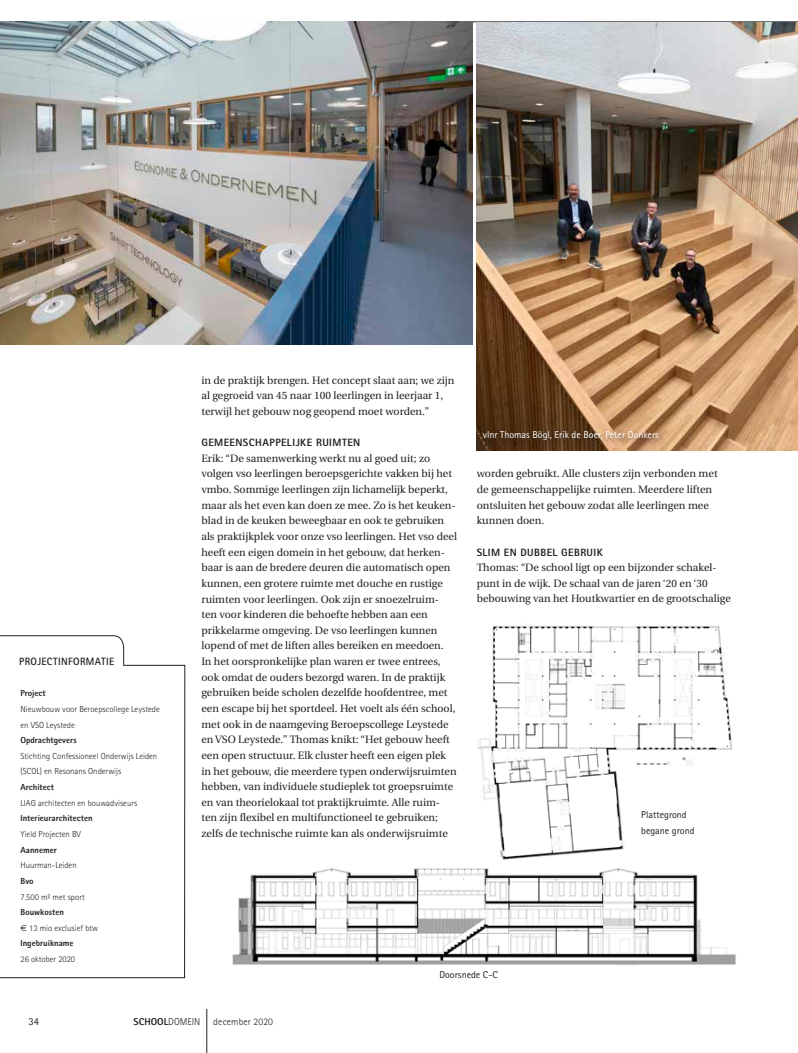
<style>
.page{position:relative;width:798px;height:1053px;background:#fff}
.page>*{position:absolute;margin:0;border:0;box-sizing:border-box;transform-origin:0 0}
.t1{font:10.62px/15.6px "Utopia";color:#231f20}
.t2{font:800 10.62px "Rotis Sans Serif";letter-spacing:.04em;color:#231f20}
.t3{font:700 10.62px "Rotis Sans Serif";letter-spacing:.03em;color:#231f20}
.t4{font:10.62px "Rotis Sans Serif";color:#231f20}
.t5{font:10px "Rotis Sans Serif";color:#fff}
.t6{font:10px/15.6px "Rotis Sans Serif";color:#231f20}
.t7{font:800 10px "Rotis Sans Serif";color:#231f20}
.t8{font:300 10px "Rotis Sans Serif";letter-spacing:.015em;color:#231f20}
.t9{font:300 8.75px/15.6px "Rotis Sans Serif";color:#231f20}
.t10{font:800 8.75px/15.6px "Rotis Sans Serif";color:#231f20}
.s1{font-family:"Euro Sans";font-weight:400}
.s2{font-weight:300}
</style>
<div class="page">
<hr style="left:206px;top:1008px;width:1px;height:44px;background:#231f20">
<hr style="left:64px;top:22px;width:733px;height:1px;background:#231f20">
<svg style="left:0;top:635px;width:185px;height:343px"></svg>
<img style="left:476px;top:23px;width:321px;height:428px">
<div style="left:479px;top:426px;width:188px;height:23px;background:#231f20;opacity:.75"></div>
<img style="left:476px;top:623px;width:257px;height:229px">
<img style="left:0;top:22px;width:472px;height:322px">
<img style="left:232px;top:852px;width:504px;height:113px">
<p class="t3" style="left:19px;top:654px;width:96px">PROJECTINFORMATIE</p>
<p class="t10" style="left:20px;top:685px;width:27px">Project</p>
<p class="t9" style="left:20px;top:701px;width:141px">Nieuwbouw voor Beroepscollege Leystede en VSO Leystede</p>
<p class="t10" style="left:20px;top:732px;width:58px">Opdrachtgevers</p>
<p class="t9" style="left:20px;top:748px;width:138px">Stichting Confessioneel Onderwijs Leiden (SCOL) en Resonans Onderwijs</p>
<p class="t10" style="left:20px;top:779px;width:35px">Architect</p>
<p class="t9" style="left:20px;top:795px;width:118px">LIAG architecten en bouwadviseurs</p>
<p class="t10" style="left:20px;top:810px;width:74px">Interieurarchitecten</p>
<p class="t9" style="left:20px;top:826px;width:62px">Yield Projecten BV</p>
<p class="t10" style="left:20px;top:841px;width:38px">Aannemer</p>
<p class="t9" style="left:20px;top:857px;width:58px">Huurman-Leiden</p>
<p class="t10" style="left:20px;top:873px;width:15px">Bvo</p>
<p class="t9" style="left:20px;top:888px;width:66px">7.500 m² met sport</p>
<p class="t10" style="left:20px;top:904px;width:79px">Bouwkosten<br><span class="s1">€</span> <span class="s2">13 mio exclusief btw<br></span>Ingebruikname</p>
<p class="t9" style="left:20px;top:951px;width:56px">26 oktober 2020</p>
<p class="t1" style="left:201px;top:372px;width:254px">in de praktijk brengen. Het concept slaat aan; we zijn al gegroeid van 45 naar 100 leerlingen in leerjaar 1, terwijl het gebouw nog geopend moet worden.”</p>
<p class="t2" style="left:201px;top:436px;width:160px">GEMEENSCHAPPELIJKE RUIMTEN</p>
<p class="t1" style="left:201px;top:450px;width:257px">Erik: “De samenwerking werkt nu al goed uit; zo volgen vso leerlingen beroepsgerichte vakken bij het vmbo. Sommige leerlingen zijn lichamelijk beperkt, maar als het even kan doen ze mee. Zo is het keuken&shy;blad in de keuken beweegbaar en ook te gebruiken als praktijkplek voor onze vso leerlingen. Het vso deel heeft een eigen domein in het gebouw, dat herken&shy;baar is aan de bredere deuren die automatisch open kunnen, een grotere ruimte met douche en rustige ruimten voor leerlingen. Ook zijn er snoezelruim&shy;ten voor kinderen die behoefte hebben aan een prikkelarme omgeving. De vso leerlingen kunnen lopend of met de liften alles bereiken en meedoen.<br>In het oorspronkelijke plan waren er twee entrees, ook omdat de ouders bezorgd waren. In de praktijk gebruiken beide scholen dezelfde hoofdentree, met een escape bij het sportdeel. Het voelt als één school, met ook in de naamgeving Beroepscollege Leystede en VSO Leystede.” Thomas knikt: “Het gebouw heeft een open structuur. Elk cluster heeft een eigen plek in het gebouw, die meerdere typen onderwijsruimten hebben, van individuele studieplek tot groepsruimte en van theorielokaal tot praktijkruimte. Alle ruim&shy;ten zijn flexibel en multifunctioneel te gebruiken; zelfs de technische ruimte kan als onderwijsruimte</p>
<p class="t5" style="left:482px;top:429px;width:177px">vlnr Thomas Bögl, Erik de Boer, Peter Donkers</p>
<p class="t1" style="left:476px;top:466px;width:242px">worden gebruikt. Alle clusters zijn verbonden met de gemeenschappelijke ruimten. Meerdere liften ontsluiten het gebouw zodat alle leerlingen mee kunnen doen.</p>
<p class="t2" style="left:476px;top:545px;width:128px">SLIM EN DUBBEL GEBRUIK</p>
<p class="t1" style="left:476px;top:560px;width:255px">Thomas: “De school ligt op een bijzonder schakel&shy;punt in de wijk. De schaal van de jaren ‘20 en ‘30 bebouwing van het Houtkwartier en de grootschalige</p>
<p class="t6" style="left:641px;top:806px;width:55px">Plattegrond begane grond</p>
<p class="t6" style="left:439px;top:966px;width:60px">Doorsnede C-C</p>
<p class="t4" style="left:28px;top:1014px;width:12px">34</p>
<p class="t7" style="left:134px;top:1014px;width:68px">SCHOOL<span class="s2">DOMEIN</span></p>
<p class="t8" style="left:213px;top:1015px;width:61px">december 2020</p>
</div>
